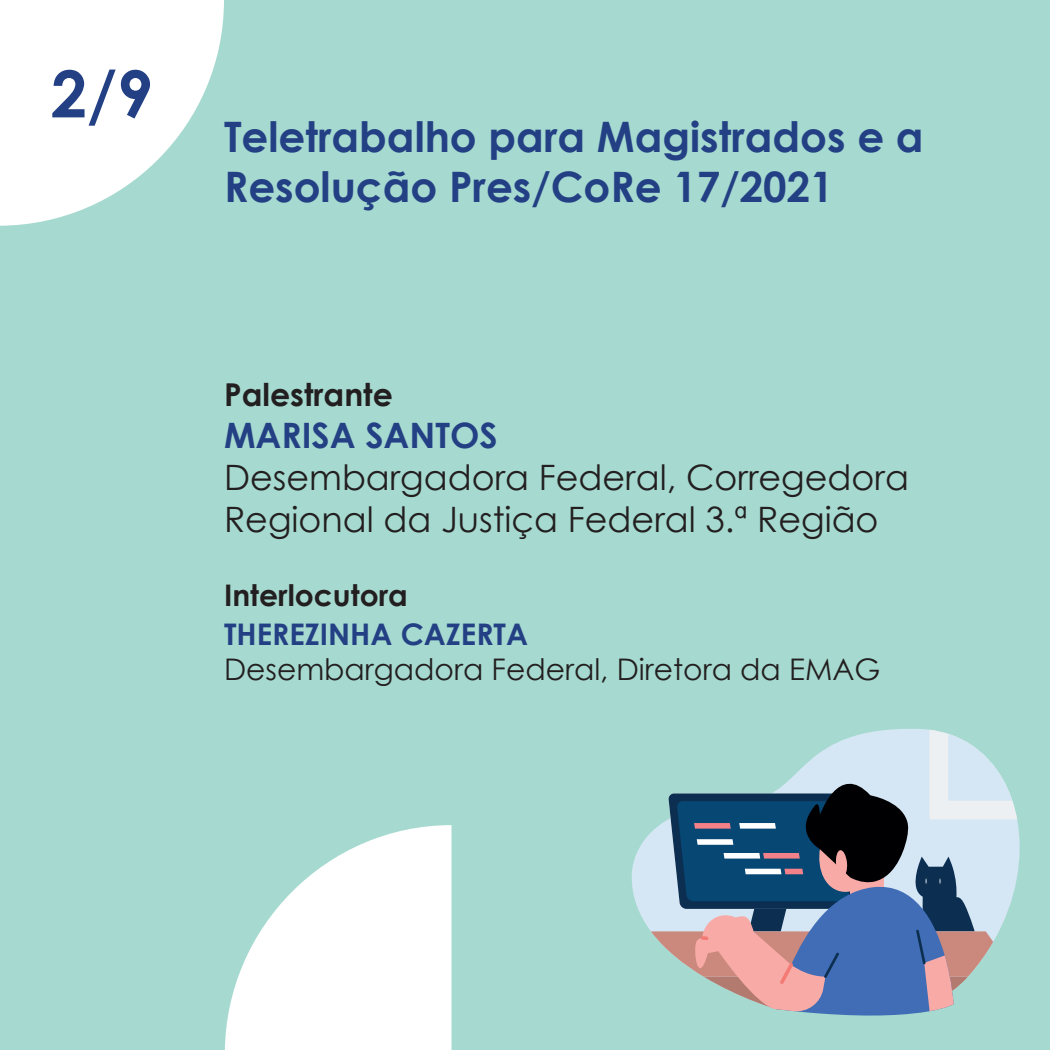
<style>
.page{position:relative;width:1050px;height:1050px;background:#a6dad0}
.page>*{position:absolute;margin:0;border:0;box-sizing:border-box;transform-origin:0 0}
.t1{font:700 64.75px "Century Gothic";color:#234084}
.t2{font:700 42px/50.4px "Century Gothic";color:#234084}
.t3{font:35px/42px "Century Gothic";color:#231f20}
.t4{font:700 35px "Century Gothic";color:#234084}
.t5{font:700 31.5px "Century Gothic";color:#231f20}
.t6{font:29.75px "Century Gothic";color:#231f20}
.t7{font:700 29.75px "Century Gothic";color:#234084}
.t8{font:700 29.75px "Century Gothic";color:#231f20}
</style>
<div class="page">
<svg style="left:0;top:0;width:224px;height:226px;fill:#fff"></svg>
<svg style="left:225px;top:825px;width:226px;height:225px;fill:#fff"></svg>
<svg style="left:631px;top:729px;width:389px;height:202px"></svg>
<svg style="left:651px;top:730px;width:366px;height:286px"></svg>
<h1 class="t1" style="left:51px;top:45px;width:104px">2/9</h1>
<p class="t2" style="left:224px;top:109px;width:701px">Teletrabalho para Magistrados e a<br>Resolução Pres/CoRe 17/2021</p>
<p class="t5" style="left:224px;top:371px;width:170px">Palestrante</p>
<p class="t4" style="left:224px;top:409px;width:275px">MARISA SANTOS</p>
<p class="t3" style="left:224px;top:456px;width:686px">Desembargadora Federal, Corregedora<br>Regional da Justiça Federal 3.ª Região</p>
<p class="t8" style="left:224px;top:572px;width:185px">Interlocutora</p>
<p class="t7" style="left:224px;top:611px;width:306px">THEREZINHA CAZERTA</p>
<p class="t6" style="left:224px;top:649px;width:658px">Desembargadora Federal, Diretora da EMAG</p>
</div>
